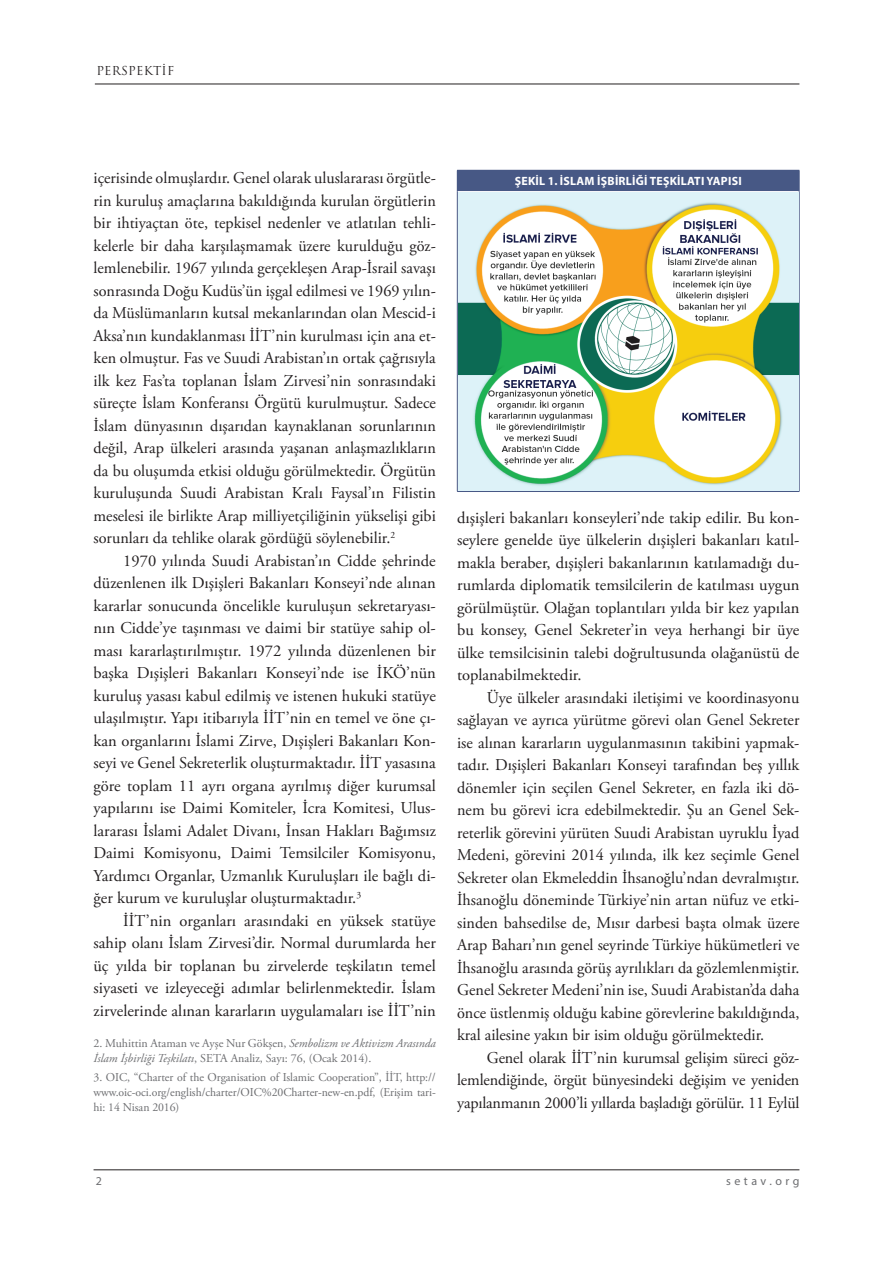
<style>
.page{position:relative;width:893px;height:1263px;background:#fff}
.page>*{position:absolute;margin:0;border:0;box-sizing:border-box;transform-origin:0 0}
.t1{font:16.5px/22.5px "Adobe Garamond Pro";color:#231f20;text-align:justify}
.t2{font:12px/15px "Adobe Garamond Pro";letter-spacing:-.005em;color:#6c6d70}
.t3{font:700 12px "Myriad Pro";letter-spacing:.02em;color:#fff}
.t4{font:12px "Myriad Pro";letter-spacing:.29em;color:#6c6d70}
.t5{font:12px "Trajan Pro";letter-spacing:.025em;color:#231f20}
.s1{font-style:italic}
</style>
<div class="page">
<hr style="left:94px;top:1169px;width:705px;height:1px;background:#231f20">
<hr style="left:95px;top:84px;width:704px;height:1px;background:#231f20">
<div style="left:457px;top:170px;width:342px;height:21px;background:#475885"></div>
<svg style="left:799px;top:170px;width:1px;height:21px"></svg>
<hr style="left:457px;top:191px;width:1px;height:300px;background:#475885">
<hr style="left:799px;top:191px;width:1px;height:300px;background:#475885">
<hr style="left:457px;top:491px;width:342px;height:1px;background:#475885">
<img style="left:459px;top:193px;width:339px;height:297px">
<p class="t5" style="left:96px;top:63px;width:79px">PERSPEKTİF</p>
<p class="t1" style="left:94px;top:167px;width:344px">içerisinde olmuşlardır. Genel olarak uluslararası örgütle&shy;rin kuruluş amaçlarına bakıldığında kurulan örgütlerin bir ihtiyaçtan öte, tepkisel nedenler ve atlatılan tehli&shy;kelerle bir daha karşılaşmamak üzere kurulduğu göz&shy;lemlenebilir. 1967 yılında gerçekleşen Arap-İsrail savaşı sonrasında Doğu Kudüs’ün işgal edilmesi ve 1969 yılın&shy;da Müslümanların kutsal mekanlarından olan Mescid-i Aksa’nın kundaklanması İİT’nin kurulması için ana et&shy;ken olmuştur. Fas ve Suudi Arabistan’ın ortak çağrısıyla ilk kez Fas’ta toplanan İslam Zirvesi’nin sonrasındaki süreçte İslam Konferansı Örgütü kurulmuştur. Sadece İslam dünyasının dışarıdan kaynaklanan sorunlarının değil, Arap ülkeleri arasında yaşanan anlaşmazlıkların da bu oluşumda etkisi olduğu görülmektedir. Örgütün kuruluşunda Suudi Arabistan Kralı Faysal’ın Filistin meselesi ile birlikte Arap milliyetçiliğinin yükselişi gibi sorunları da tehlike olarak gördüğü söylenebilir.<sup>2</sup></p>
<p class="t1" style="left:94px;top:550px;width:344px;text-indent:30px">1970 yılında Suudi Arabistan’ın Cidde şehrinde düzenlenen ilk Dışişleri Bakanları Konseyi’nde alınan kararlar sonucunda öncelikle kuruluşun sekretaryası&shy;nın Cidde’ye taşınması ve daimi bir statüye sahip ol&shy;ması kararlaştırılmıştır. 1972 yılında düzenlenen bir başka Dışişleri Bakanları Konseyi’nde ise İKÖ’nün kuruluş yasası kabul edilmiş ve istenen hukuki statüye ulaşılmıştır. Yapı itibarıyla İİT’nin en temel ve öne çı&shy;kan organlarını İslami Zirve, Dışişleri Bakanları Kon&shy;seyi ve Genel Sekreterlik oluşturmaktadır. İİT yasasına göre toplam 11 ayrı organa ayrılmış diğer kurumsal yapılarını ise Daimi Komiteler, İcra Komitesi, Ulus&shy;lararası İslami Adalet Divanı, İnsan Hakları Bağımsız Daimi Komisyonu, Daimi Temsilciler Komisyonu, Yardımcı Organlar, Uzmanlık Kuruluşları ile bağlı di&shy;ğer kurum ve kuruluşlar oluşturmaktadır.<sup>3</sup></p>
<p class="t1" style="left:94px;top:910px;width:344px;text-indent:30px">İİT’nin organları arasındaki en yüksek statüye sahip olanı İslam Zirvesi’dir. Normal durumlarda her üç yılda bir toplanan bu zirvelerde teşkilatın temel siyaseti ve izleyeceği adımlar belirlenmektedir. İslam zirvelerinde alınan kararların uygulamaları ise İİT’nin</p>
<p class="t2" style="left:94px;top:1036px;width:344px">2. Muhittin Ataman ve Ayşe Nur Gökşen, <span class="s1">Sembolizm ve Aktivizm Arasında<br>İslam İşbirliği Teşkilatı</span>, SETA Analiz, Sayı: 76, (Ocak 2014).</p>
<p class="t2" style="left:94px;top:1070px;width:344px;text-align:justify">3. OIC, “Charter of the Organisation of Islamic Cooperation”, İİT, http:// www.oic-oci.org/english/charter/OIC%20Charter-new-en.pdf, (Erişim tari&shy;hi: 14 Nisan 2016)</p>
<p class="t3" style="left:515px;top:173px;width:228px">ŞEKİL 1. ISLAM IŞBIRLIĞI TEŞKILATI YAPISI</p>
<p class="t1" style="left:457px;top:507px;width:344px">dışişleri bakanları konseyleri’nde takip edilir. Bu kon&shy;seylere genelde üye ülkelerin dışişleri bakanları katıl&shy;makla beraber, dışişleri bakanlarının katılamadığı du&shy;rumlarda diplomatik temsilcilerin de katılması uygun görülmüştür. Olağan toplantıları yılda bir kez yapılan bu konsey, Genel Sekreter’in veya herhangi bir üye ülke temsilcisinin talebi doğrultusunda olağanüstü de toplanabilmektedir.</p>
<p class="t1" style="left:457px;top:687px;width:344px;text-indent:30px">Üye ülkeler arasındaki iletişimi ve koordinasyonu sağlayan ve ayrıca yürütme görevi olan Genel Sekreter ise alınan kararların uygulanmasının takibini yapmak&shy;tadır. Dışişleri Bakanları Konseyi tarafından beş yıllık dönemler için seçilen Genel Sekreter, en fazla iki dö&shy;nem bu görevi icra edebilmektedir. Şu an Genel Sek&shy;reterlik görevini yürüten Suudi Arabistan uyruklu İyad Medeni, görevini 2014 yılında, ilk kez seçimle Genel Sekreter olan Ekmeleddin İhsanoğlu’ndan devralmıştır.<br>İhsanoğlu döneminde Türkiye’nin artan nüfuz ve etki&shy;sinden bahsedilse de, Mısır darbesi başta olmak üzere Arap Baharı’nın genel seyrinde Türkiye hükümetleri ve İhsanoğlu arasında görüş ayrılıkları da gözlemlenmiştir.<br>Genel Sekreter Medeni’nin ise, Suudi Arabistan’da daha önce üstlenmiş olduğu kabine görevlerine bakıldığında, kral ailesine yakın bir isim olduğu görülmektedir.</p>
<p class="t1" style="left:457px;top:1047px;width:344px;text-indent:30px">Genel olarak İİT’nin kurumsal gelişim süreci göz&shy;lemlendiğinde, örgüt bünyesindeki değişim ve yeniden yapılanmanın 2000’li yıllarda başladığı görülür. 11 Eylül</p>
<p class="t4" style="left:96px;top:1173px;width:8px">2</p>
<p class="t4" style="left:726px;top:1173px;width:75px">setav.org</p>
</div>
